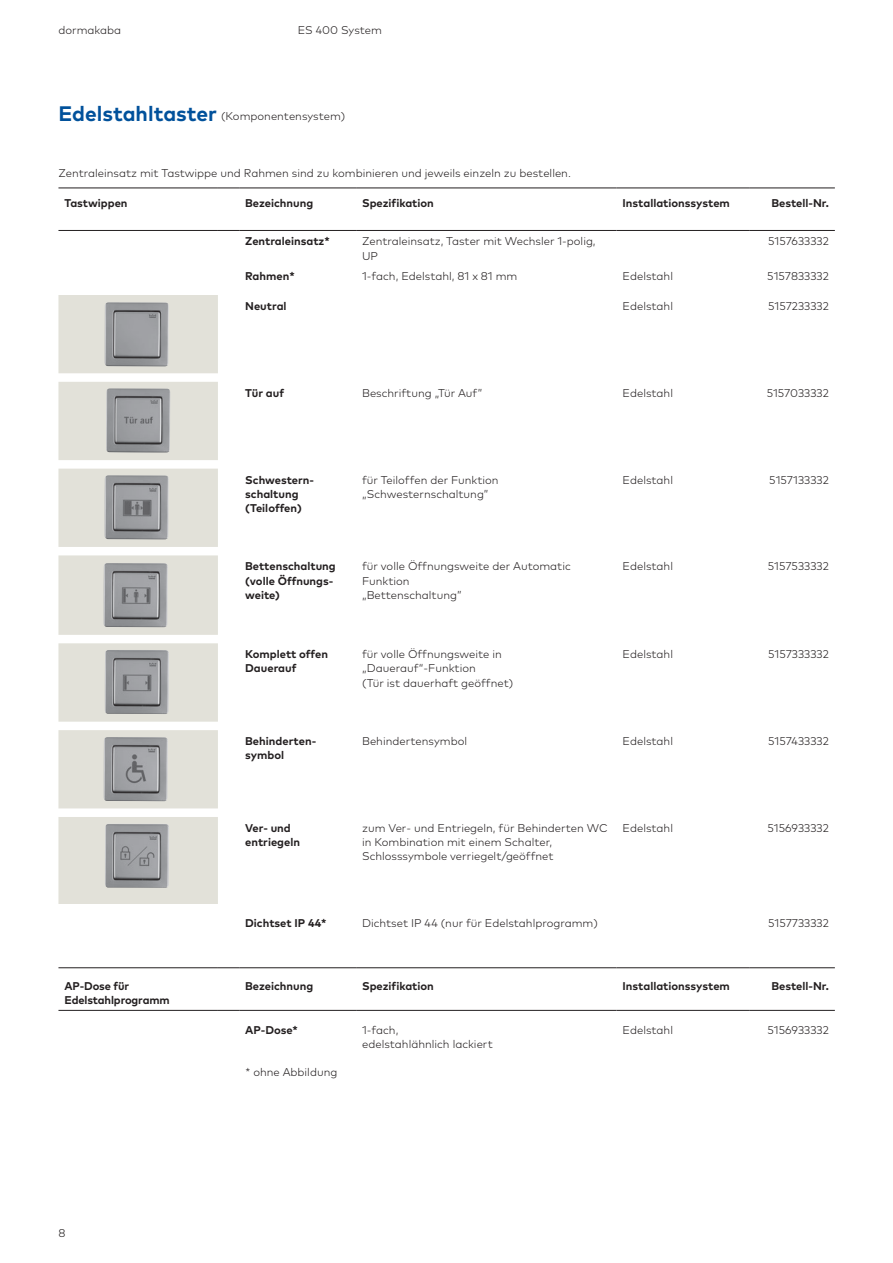
<style>
.page{position:relative;width:893px;height:1263px;background:#fff}
.page>*{position:absolute;margin:0;border:0;box-sizing:border-box;transform-origin:0 0}
.t1{font:700 21px "Mark Pro";color:#01519b}
.t2{font:300 11.25px/14.2px "Mark Pro";color:#231f20}
.t3{font:700 11.25px/14.2px "Mark Pro";color:#231f20}
</style>
<div class="page">
<svg style="left:58px;top:295px;width:160px;height:609px;background:#e5e4dd"></svg>
<hr style="left:58px;top:230px;width:160px;height:1px;background:#231f20">
<svg style="left:218px;top:230px;width:21px;height:1px"></svg>
<hr style="left:239px;top:230px;width:117px;height:1px;background:#231f20">
<hr style="left:356px;top:230px;width:261px;height:1px;background:#231f20">
<hr style="left:617px;top:230px;width:133px;height:1px;background:#231f20">
<hr style="left:750px;top:230px;width:85px;height:1px;background:#231f20">
<hr style="left:58px;top:188px;width:160px;height:1px;background:#231f20">
<svg style="left:218px;top:188px;width:21px;height:1px"></svg>
<hr style="left:239px;top:188px;width:117px;height:1px;background:#231f20">
<hr style="left:356px;top:188px;width:261px;height:1px;background:#231f20">
<hr style="left:617px;top:188px;width:133px;height:1px;background:#231f20">
<hr style="left:750px;top:188px;width:85px;height:1px;background:#231f20">
<img style="left:105px;top:302px;width:64px;height:64px">
<img style="left:106px;top:388px;width:64px;height:65px">
<img style="left:104px;top:475px;width:65px;height:64px">
<img style="left:104px;top:563px;width:64px;height:64px">
<img style="left:105px;top:650px;width:64px;height:64px">
<img style="left:104px;top:737px;width:64px;height:64px">
<img style="left:105px;top:824px;width:64px;height:64px">
<hr style="left:58px;top:967px;width:160px;height:1px;background:#231f20">
<svg style="left:218px;top:967px;width:21px;height:1px"></svg>
<hr style="left:239px;top:967px;width:117px;height:1px;background:#231f20">
<hr style="left:356px;top:967px;width:261px;height:1px;background:#231f20">
<hr style="left:617px;top:967px;width:133px;height:1px;background:#231f20">
<hr style="left:750px;top:967px;width:85px;height:1px;background:#231f20">
<hr style="left:58px;top:1010px;width:160px;height:1px;background:#231f20">
<svg style="left:218px;top:1010px;width:21px;height:1px"></svg>
<hr style="left:239px;top:1010px;width:117px;height:1px;background:#231f20">
<hr style="left:356px;top:1010px;width:261px;height:1px;background:#231f20">
<hr style="left:617px;top:1010px;width:133px;height:1px;background:#231f20">
<hr style="left:750px;top:1010px;width:85px;height:1px;background:#231f20">
<p class="t2" style="left:58px;top:22px;width:64px">dormakaba</p>
<p class="t2" style="left:298px;top:22px;width:86px">ES 400 System</p>
<h1 class="t1" style="left:58px;top:98px;width:160px">Edelstahltaster</h1>
<p class="t2" style="left:221px;top:108px;width:126px">(Komponentensystem)</p>
<p class="t2" style="left:58px;top:165px;width:514px">Zentraleinsatz mit Tastwippe und Rahmen sind zu kombinieren und jeweils einzeln zu bestellen.</p>
<p class="t3" style="left:64px;top:195px;width:65px">Tastwippen</p>
<p class="t3" style="left:245px;top:195px;width:70px">Bezeichnung</p>
<p class="t3" style="left:362px;top:195px;width:73px">Spezifikation</p>
<p class="t3" style="left:623px;top:195px;width:109px">Installationssystem</p>
<p class="t3" style="left:771px;top:195px;width:59px">Bestell-Nr.</p>
<p class="t3" style="left:245px;top:233px;width:86px">Zentraleinsatz*</p>
<p class="t2" style="left:362px;top:233px;width:235px">Zentraleinsatz, Taster mit Wechsler 1-polig,<br>UP</p>
<p class="t2" style="left:768px;top:233px;width:62px">5157633332</p>
<p class="t3" style="left:245px;top:268px;width:51px">Rahmen*</p>
<p class="t2" style="left:362px;top:268px;width:157px">1-fach, Edelstahl, 81 x 81 mm</p>
<p class="t2" style="left:623px;top:268px;width:52px">Edelstahl</p>
<p class="t2" style="left:767px;top:268px;width:63px">5157833332</p>
<p class="t3" style="left:245px;top:298px;width:43px">Neutral</p>
<p class="t2" style="left:623px;top:298px;width:52px">Edelstahl</p>
<p class="t2" style="left:768px;top:298px;width:62px">5157233332</p>
<p class="t3" style="left:245px;top:385px;width:41px">Tür auf</p>
<p class="t2" style="left:362px;top:385px;width:122px">Beschriftung „Tür Auf”</p>
<p class="t2" style="left:623px;top:385px;width:52px">Edelstahl</p>
<p class="t2" style="left:767px;top:385px;width:64px">5157033332</p>
<p class="t3" style="left:245px;top:471px;width:70px">Schwestern&shy;schaltung (Teiloffen)</p>
<p class="t2" style="left:362px;top:471px;width:138px">für Teiloffen der Funktion „Schwesternschaltung”</p>
<p class="t2" style="left:623px;top:471px;width:52px">Edelstahl</p>
<p class="t2" style="left:769px;top:471px;width:61px">5157133332</p>
<p class="t3" style="left:245px;top:558px;width:92px">Bettenschaltung (volle Öffnungs&shy;weite)</p>
<p class="t2" style="left:362px;top:558px;width:210px">für volle Öffnungsweite der Automatic<br>Funktion<br>„Bettenschaltung”</p>
<p class="t2" style="left:623px;top:558px;width:52px">Edelstahl</p>
<p class="t2" style="left:768px;top:558px;width:63px">5157533332</p>
<p class="t3" style="left:245px;top:646px;width:84px">Komplett offen<br>Dauerauf</p>
<p class="t2" style="left:362px;top:646px;width:153px">für volle Öffnungsweite in „Dauerauf“-Funktion<br>(Tür ist dauerhaft geöffnet)</p>
<p class="t2" style="left:623px;top:646px;width:52px">Edelstahl</p>
<p class="t2" style="left:768px;top:646px;width:62px">5157333332</p>
<p class="t3" style="left:245px;top:733px;width:71px">Behinderten&shy;symbol</p>
<p class="t2" style="left:362px;top:733px;width:106px">Behindertensymbol</p>
<p class="t2" style="left:623px;top:733px;width:52px">Edelstahl</p>
<p class="t2" style="left:768px;top:733px;width:62px">5157433332</p>
<p class="t3" style="left:245px;top:820px;width:56px">Ver- und entriegeln</p>
<p class="t2" style="left:362px;top:820px;width:247px">zum Ver- und Entriegeln, für Behinderten WC in Kombination mit einem Schalter,<br>Schlosssymbole verriegelt/geöffnet</p>
<p class="t2" style="left:623px;top:820px;width:52px">Edelstahl</p>
<p class="t2" style="left:767px;top:820px;width:63px">5156933332</p>
<p class="t3" style="left:245px;top:915px;width:83px">Dichtset IP 44*</p>
<p class="t2" style="left:362px;top:915px;width:237px">Dichtset IP 44 (nur für Edelstahlprogramm)</p>
<p class="t2" style="left:768px;top:915px;width:62px">5157733332</p>
<p class="t3" style="left:64px;top:978px;width:107px">AP-Dose für<br>Edelstahlprogramm</p>
<p class="t3" style="left:245px;top:978px;width:70px">Bezeichnung</p>
<p class="t3" style="left:362px;top:978px;width:73px">Spezifikation</p>
<p class="t3" style="left:623px;top:978px;width:109px">Installationssystem</p>
<p class="t3" style="left:771px;top:978px;width:59px">Bestell-Nr.</p>
<p class="t3" style="left:245px;top:1022px;width:54px">AP-Dose*</p>
<p class="t2" style="left:362px;top:1022px;width:132px">1-fach,<br>edelstahlähnlich lackiert</p>
<p class="t2" style="left:623px;top:1022px;width:52px">Edelstahl</p>
<p class="t2" style="left:767px;top:1022px;width:63px">5156933332</p>
<p class="t2" style="left:246px;top:1063px;width:93px">* ohne Abbildung</p>
<p class="t2" style="left:58px;top:1225px;width:9px">8</p>
</div>
